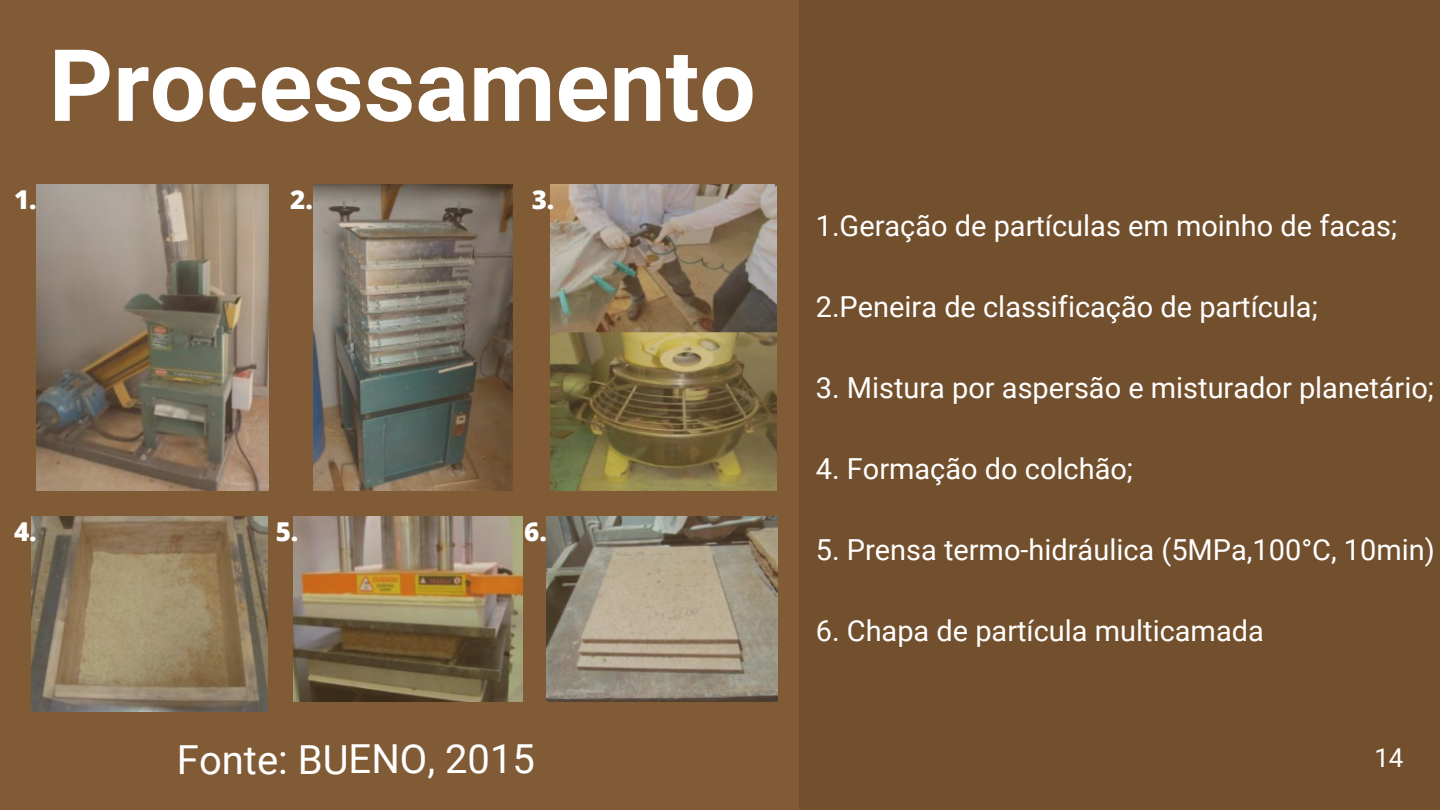
<style>
.page{position:relative;width:1440px;height:810px;background:#724f2d}
.page>*{position:absolute;margin:0;border:0;box-sizing:border-box;transform-origin:0 0}
.t1{font:700 100px "Roboto";color:#fff}
.t2{font:40px "Roboto";color:#fff}
.t3{font:29px "Roboto";color:#fff}
.t4{font:800 26px "Open Sans";color:#fff}
.t5{font:26px "Roboto";color:#fff}
</style>
<div class="page">
<img style="left:0;top:0;width:799px;height:810px">
<p class="t1" style="left:49px;top:28px;width:709px">Processamento</p>
<p class="t4" style="left:14px;top:181px;width:24px">1.</p>
<p class="t4" style="left:290px;top:181px;width:24px">2.</p>
<p class="t4" style="left:532px;top:181px;width:24px">3.</p>
<p class="t4" style="left:14px;top:513px;width:24px">4.</p>
<p class="t4" style="left:276px;top:513px;width:24px">5.</p>
<p class="t4" style="left:524px;top:513px;width:24px">6.</p>
<p class="t3" style="left:816px;top:209px;width:583px">1.Geração de partículas em moinho de facas;</p>
<p class="t3" style="left:816px;top:290px;width:504px">2.Peneira de classificação de partícula;</p>
<p class="t3" style="left:816px;top:371px;width:620px">3. Mistura por aspersão e misturador planetário;</p>
<p class="t3" style="left:816px;top:452px;width:319px">4. Formação do colchão;</p>
<p class="t3" style="left:816px;top:533px;width:621px">5. Prensa termo-hidráulica (5MPa,100°C, 10min)</p>
<p class="t3" style="left:816px;top:614px;width:450px">6. Chapa de partícula multicamada</p>
<p class="t2" style="left:177px;top:736px;width:359px">Fonte: BUENO, 2015</p>
<p class="t5" style="left:1374px;top:743px;width:31px">14</p>
</div>
